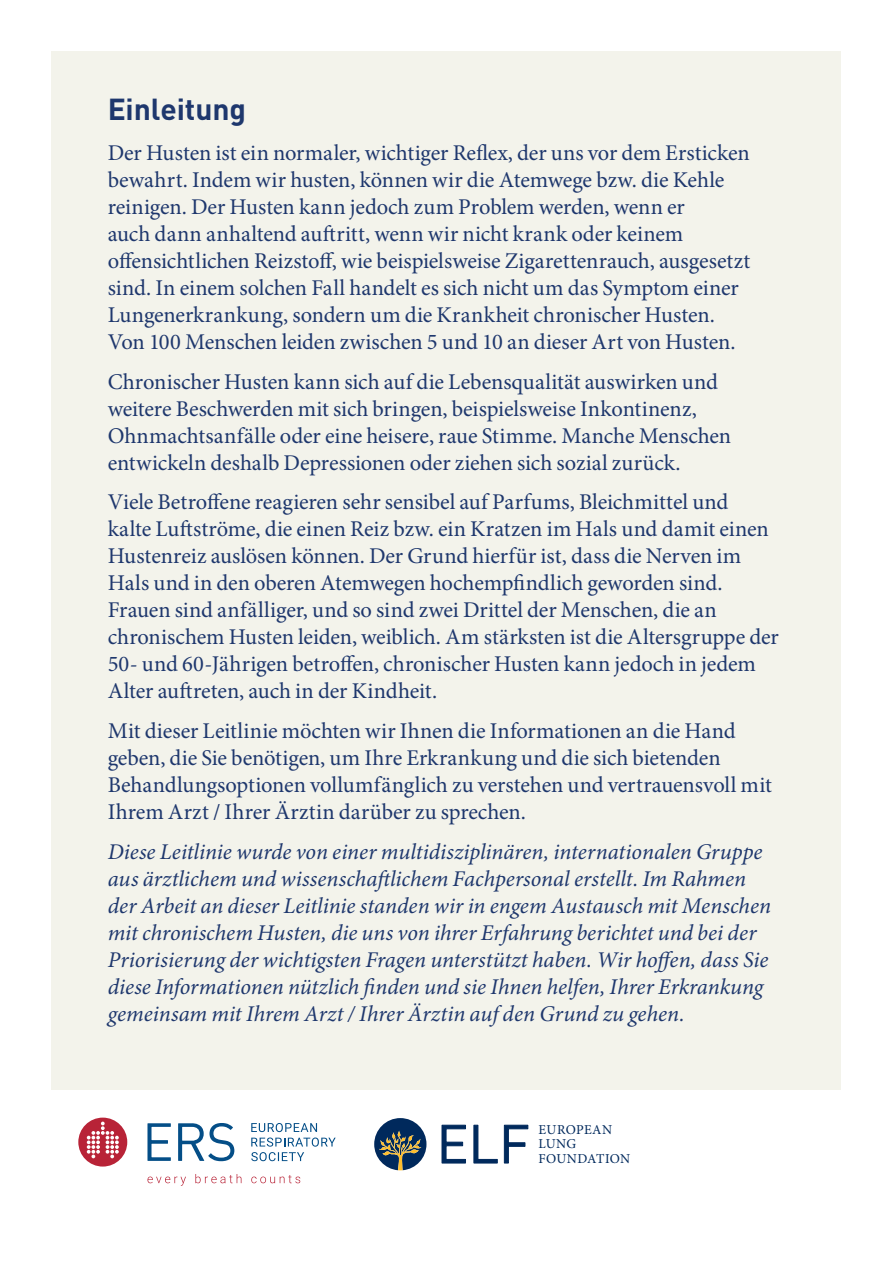
<style>
.page{position:relative;width:893px;height:1263px;background:#fff}
.page>*{position:absolute;margin:0;border:0;box-sizing:border-box;transform-origin:0 0}
.t1{font:700 30px "DIN Pro";letter-spacing:-.005em;color:#1e376d}
.t2{font:22.5px/27px "Minion Pro";letter-spacing:-.005em;color:#1e376d}
.t3{font:italic 22.5px/27px "Minion Pro";letter-spacing:-.005em;color:#1e376d}
.t4{font:13.5px/14.7px "Minion Pro";letter-spacing:.025em;color:#00295c}
</style>
<div class="page">
<div style="left:52px;top:52px;width:789px;height:1038px;background:#f3f3eb"></div>
<div style="left:78px;top:1117px;width:49px;height:49px;background:#b82337;border-radius:24px"></div>
<svg style="left:87px;top:1121px;width:32px;height:37px"></svg>
<svg style="left:147px;top:1123px;width:24px;height:38px"></svg>
<svg style="left:178px;top:1123px;width:56px;height:38px"></svg>
<svg style="left:147px;top:1176px;width:39px;height:10px"></svg>
<svg style="left:195px;top:1174px;width:46px;height:9px"></svg>
<svg style="left:251px;top:1175px;width:49px;height:8px"></svg>
<svg style="left:251px;top:1123px;width:85px;height:39px"></svg>
<svg style="left:441px;top:1124px;width:25px;height:40px"></svg>
<svg style="left:473px;top:1124px;width:25px;height:40px"></svg>
<svg style="left:504px;top:1124px;width:24px;height:40px"></svg>
<svg style="left:374px;top:1118px;width:52px;height:52px"></svg>
<h1 class="t1" style="left:108px;top:84px;width:140px">Einleitung</h1>
<p class="t2" style="left:108px;top:139px;width:644px">Der Husten ist ein normaler, wichtiger Reflex, der uns vor dem Ersticken bewahrt. Indem wir husten, können wir die Atemwege bzw. die Kehle reinigen. Der Husten kann jedoch zum Problem werden, wenn er<br>auch dann anhaltend auftritt, wenn wir nicht krank oder keinem offensichtlichen Reizstoff, wie beispielsweise Zigarettenrauch, ausgesetzt sind. In einem solchen Fall handelt es sich nicht um das Symptom einer Lungenerkrankung, sondern um die Krankheit chronischer Husten.<br>Von 100 Menschen leiden zwischen 5 und 10 an dieser Art von Husten.</p>
<p class="t2" style="left:108px;top:368px;width:625px">Chronischer Husten kann sich auf die Lebensqualität auswirken und weitere Beschwerden mit sich bringen, beispielsweise Inkontinenz, Ohnmachtsanfälle oder eine heisere, raue Stimme. Manche Menschen entwickeln deshalb Depressionen oder ziehen sich sozial zurück.</p>
<p class="t2" style="left:108px;top:489px;width:673px">Viele Betroffene reagieren sehr sensibel auf Parfums, Bleichmittel und<br>kalte Luftströme, die einen Reiz bzw. ein Kratzen im Hals und damit einen Hustenreiz auslösen können. Der Grund hierfür ist, dass die Nerven im Hals und in den oberen Atemwegen hochempfindlich geworden sind.<br>Frauen sind anfälliger, und so sind zwei Drittel der Menschen, die an chronischem Husten leiden, weiblich. Am stärksten ist die Altersgruppe der 50- und 60-Jährigen betroffen, chronischer Husten kann jedoch in jedem Alter auftreten, auch in der Kindheit.</p>
<p class="t2" style="left:108px;top:718px;width:666px">Mit dieser Leitlinie möchten wir Ihnen die Informationen an die Hand geben, die Sie benötigen, um Ihre Erkrankung und die sich bietenden Behandlungsoptionen vollumfänglich zu verstehen und vertrauensvoll mit Ihrem Arzt / Ihrer Ärztin darüber zu sprechen.</p>
<p class="t3" style="left:108px;top:838px;width:665px">Diese Leitlinie wurde von einer multidisziplinären, internationalen Gruppe aus ärztlichem und wissenschaftlichem Fachpersonal erstellt. Im Rahmen der Arbeit an dieser Leitlinie standen wir in engem Austausch mit Menschen mit chronischem Husten, die uns von ihrer Erfahrung berichtet und bei der Priorisierung der wichtigsten Fragen unterstützt haben. Wir hoffen, dass Sie diese Informationen nützlich finden und sie Ihnen helfen, Ihrer Erkrankung gemeinsam mit Ihrem Arzt / Ihrer Ärztin auf den Grund zu gehen.</p>
<p class="t4" style="left:538px;top:1122px;width:93px">EUROPEAN<br>LUNG<br>FOUNDATION</p>
</div>
